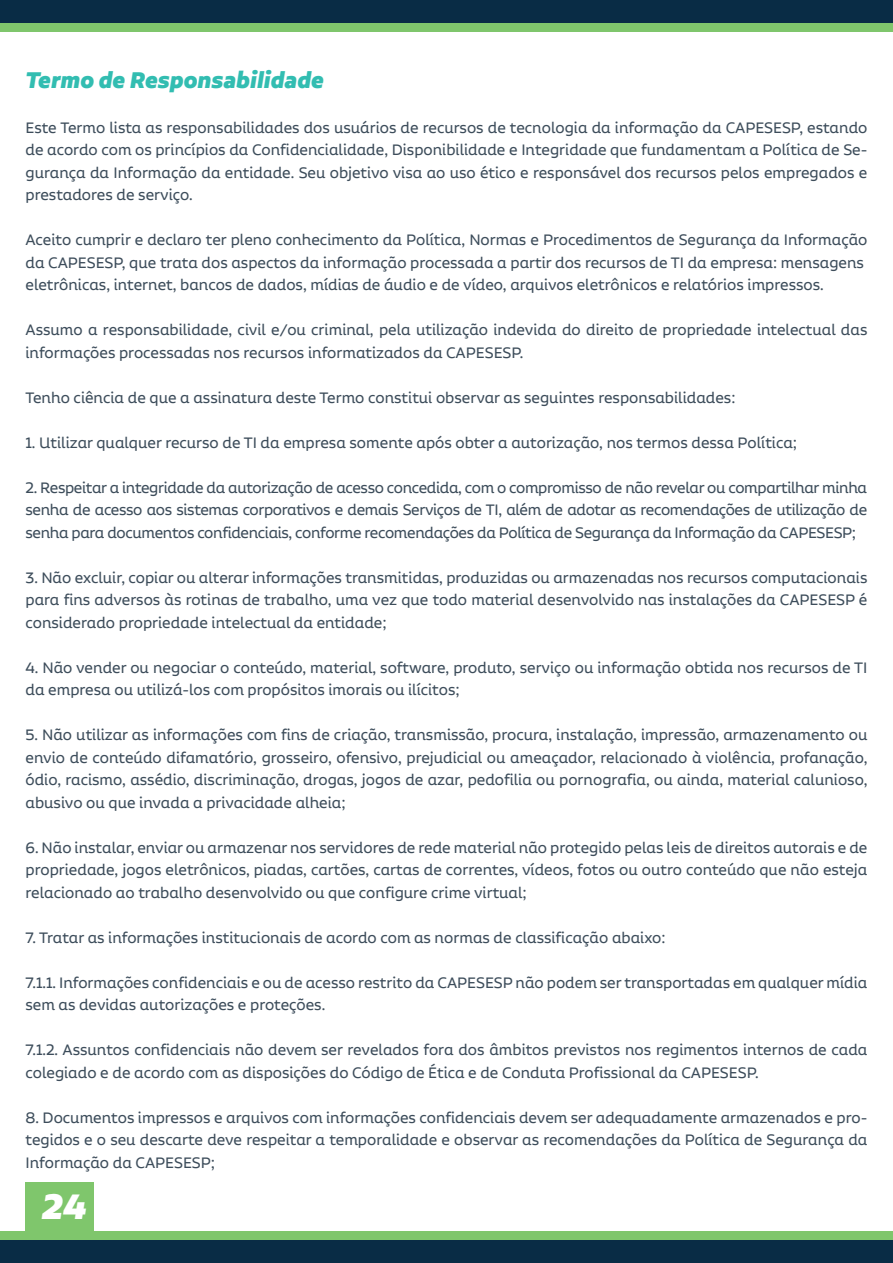
<style>
.page{position:relative;width:893px;height:1263px;background:#fff}
.page>*{position:absolute;margin:0;border:0;box-sizing:border-box;transform-origin:0 0}
.t1{font:italic 900 42px "Aalto Sans Essential Alt";color:#fff}
.t2{font:italic 900 27px "Aalto Sans Essential Alt";color:#32bdb1}
.t3{font:18px/22.5px "Aalto Sans Essential Alt";color:#3d4d5b;text-align:justify}
</style>
<div class="page">
<div style="left:0;top:1235px;width:893px;height:28px;background:#092c45"></div>
<div style="left:0;top:0;width:893px;height:28px;background:#092c45"></div>
<div style="left:0;top:1231px;width:893px;height:9px;background:#7fc66c"></div>
<div style="left:0;top:23px;width:893px;height:9px;background:#7fc66c"></div>
<div style="left:26px;top:1182px;width:68px;height:53px;background:#7fc66c"></div>
<h2 class="t2" style="left:26px;top:64px;width:300px">Termo de Responsabilidade</h2>
<p class="t3" style="left:26px;top:116px;width:843px">Este Termo lista as responsabilidades dos usuários de recursos de tecnologia da informação da CAPESESP, estando de acordo com os princípios da Confidencialidade, Disponibilidade e Integridade que fundamentam a Política de Se&shy;gurança da Informação da entidade. Seu objetivo visa ao uso ético e responsável dos recursos pelos empregados e prestadores de serviço.</p>
<p class="t3" style="left:26px;top:228px;width:843px;text-align:left">Aceito cumprir e declaro ter pleno conhecimento da Política, Normas e Procedimentos de Segurança da Informação da CAPESESP, que trata dos aspectos da informação processada a partir dos recursos de TI da empresa: mensagens eletrônicas, internet, bancos de dados, mídias de áudio e de vídeo, arquivos eletrônicos e relatórios impressos.</p>
<p class="t3" style="left:26px;top:318px;width:843px">Assumo a responsabilidade, civil e/ou criminal, pela utilização indevida do direito de propriedade intelectual das informações processadas nos recursos informatizados da CAPESESP.</p>
<p class="t3" style="left:26px;top:386px;width:711px">Tenho ciência de que a assinatura deste Termo constitui observar as seguintes responsabilidades:</p>
<p class="t3" style="left:26px;top:431px;width:773px">1. Utilizar qualquer recurso de TI da empresa somente após obter a autorização, nos termos dessa Política;</p>
<p class="t3" style="left:26px;top:476px;width:843px">2. Respeitar a integridade da autorização de acesso concedida, com o compromisso de não revelar ou compartilhar minha senha de acesso aos sistemas corporativos e demais Serviços de TI, além de adotar as recomendações de utilização de senha para documentos confidenciais, conforme recomendações da Política de Segurança da Informação da CAPESESP;</p>
<p class="t3" style="left:26px;top:566px;width:843px">3. Não excluir, copiar ou alterar informações transmitidas, produzidas ou armazenadas nos recursos computacionais para fins adversos às rotinas de trabalho, uma vez que todo material desenvolvido nas instalações da CAPESESP é considerado propriedade intelectual da entidade;</p>
<p class="t3" style="left:26px;top:656px;width:843px">4. Não vender ou negociar o conteúdo, material, software, produto, serviço ou informação obtida nos recursos de TI da empresa ou utilizá-los com propósitos imorais ou ilícitos;</p>
<p class="t3" style="left:26px;top:723px;width:843px">5. Não utilizar as informações com fins de criação, transmissão, procura, instalação, impressão, armazenamento ou envio de conteúdo difamatório, grosseiro, ofensivo, prejudicial ou ameaçador, relacionado à violência, profanação, ódio, racismo, assédio, discriminação, drogas, jogos de azar, pedofilia ou pornografia, ou ainda, material calunioso, abusivo ou que invada a privacidade alheia;</p>
<p class="t3" style="left:26px;top:836px;width:843px">6. Não instalar, enviar ou armazenar nos servidores de rede material não protegido pelas leis de direitos autorais e de propriedade, jogos eletrônicos, piadas, cartões, cartas de correntes, vídeos, fotos ou outro conteúdo que não esteja relacionado ao trabalho desenvolvido ou que configure crime virtual;</p>
<p class="t3" style="left:26px;top:926px;width:641px">7. Tratar as informações institucionais de acordo com as normas de classificação abaixo:</p>
<p class="t3" style="left:26px;top:971px;width:843px">7.1.1. Informações confidenciais e ou de acesso restrito da CAPESESP não podem ser transportadas em qualquer mídia sem as devidas autorizações e proteções.</p>
<p class="t3" style="left:26px;top:1038px;width:843px">7.1.2. Assuntos confidenciais não devem ser revelados fora dos âmbitos previstos nos regimentos internos de cada colegiado e de acordo com as disposições do Código de Ética e de Conduta Profissional da CAPESESP.</p>
<p class="t3" style="left:26px;top:1106px;width:843px">8. Documentos impressos e arquivos com informações confidenciais devem ser adequadamente armazenados e pro&shy;tegidos e o seu descarte deve respeitar a temporalidade e observar as recomendações da Política de Segurança da Informação da CAPESESP;</p>
<h1 class="t1" style="left:42px;top:1182px;width:47px">24</h1>
</div>
